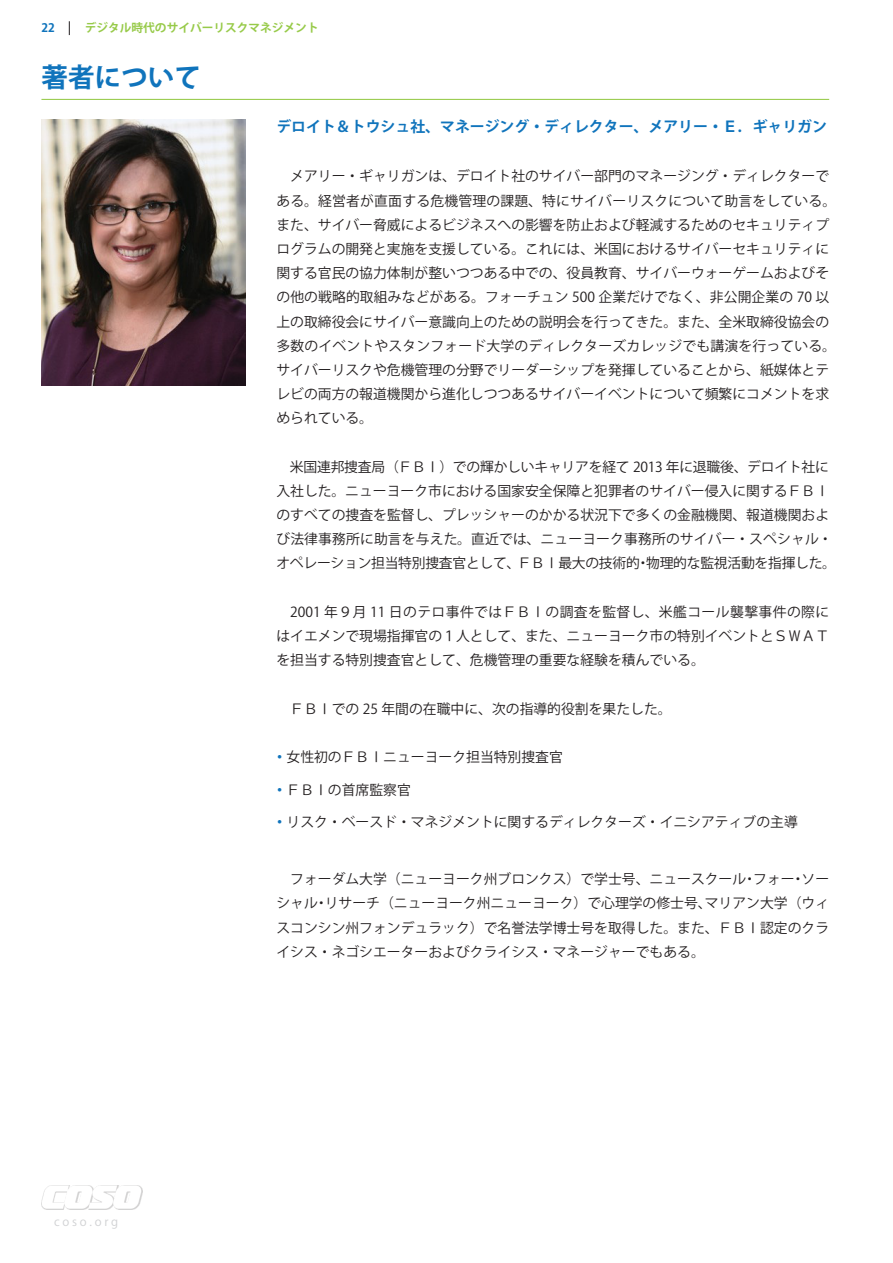
<style>
.page{position:relative;width:893px;height:1263px;background:#fff}
.page>*{position:absolute;margin:0;border:0;box-sizing:border-box;transform-origin:0 0}
.見出し{font:700 26.55px "Koz Go Pr 6 N";color:#1074bc}
.本文{font:700 14.85px "Koz Go Pr 6 N";color:#1074bc}
.本文-2{font:13.8px/24.2px "Koz Go Pr 6 N";color:#231f20}
.t1{font:700 11.7px "Koz Go Pr 6 N";color:#97ca49}
.t2{font:11.7px "Koz Go Pr 6 N";color:#d1d2d4}
.t3{font:700 11.7px "Koz Go Pr 6 N";color:#1074bc}
.s1{font-weight:700;color:#1074bc}
</style>
<div class="page">
<img style="left:41px;top:1186px;width:102px;height:23px">
<svg style="left:69px;top:21px;width:1px;height:14px"></svg>
<hr style="left:41px;top:99px;width:788px;height:1px;background:#97ca49">
<img style="left:41px;top:119px;width:205px;height:267px">
<p class="t3" style="left:41px;top:21px;width:15px">22</p>
<p class="t1" style="left:85px;top:21px;width:235px">デジタル時代のサイバーリスクマネジメント</p>
<p class="見出し" style="left:41px;top:62px;width:161px">著者について</p>
<p class="本文" style="left:276px;top:118px;width:552px">デロイト＆トウシュ社、マネージング・ディレクター、メアリー・Ｅ．ギャリガン</p>
<p class="本文-2" style="left:276px;top:165px;width:561px">　メアリー・ギャリガンは、デロイト社のサイバー部門のマネージング・ディレクターである。経営者が直面する危機管理の課題、特にサイバーリスクについて助言をしている。また、サイバー脅威によるビジネスへの影響を防止および軽減するためのセキュリティプログラムの開発と実施を支援している。これには、米国におけるサイバーセキュリティに関する官民の協力体制が整いつつある中での、役員教育、サイバーウォーゲームおよびその他の戦略的取組みなどがある。フォーチュン 500 企業だけでなく、非公開企業の 70 以上の取締役会にサイバー意識向上のための説明会を行ってきた。また、全米取締役協会の多数のイベントやスタンフォード大学のディレクターズカレッジでも講演を行っている。サイバーリスクや危機管理の分野でリーダーシップを発揮していることから、紙媒体とテレビの両方の報道機関から進化しつつあるサイバーイベントについて頻繁にコメントを求められている。</p>
<p class="本文-2" style="left:276px;top:455px;width:561px">　米国連邦捜査局（ＦＢＩ）での輝かしいキャリアを経て 2013 年に退職後、デロイト社に入社した。ニューヨーク市における国家安全保障と犯罪者のサイバー侵入に関するＦＢＩのすべての捜査を監督し、プレッシャーのかかる状況下で多くの金融機関、報道機関および法律事務所に助言を与えた。直近では、ニューヨーク事務所のサイバー・スペシャル・オペレーション担当特別捜査官として、ＦＢＩ最大の技術的・物理的な監視活動を指揮した。</p>
<p class="本文-2" style="left:276px;top:600px;width:554px;text-align:justify">　2001 年９月 11 日のテロ事件ではＦＢＩの調査を監督し、米艦コール襲撃事件の際にはイエメンで現場指揮官の１人として、また、ニューヨーク市の特別イベントとＳＷＡＴを担当する特別捜査官として、危機管理の重要な経験を積んでいる。</p>
<p class="本文-2" style="left:276px;top:697px;width:397px">　ＦＢＩでの 25 年間の在職中に、次の指導的役割を果たした。</p>
<p class="本文-2" style="left:273px;top:745px;width:291px"><span class="s1">・</span>女性初のＦＢＩニューヨーク担当特別捜査官</p>
<p class="本文-2" style="left:273px;top:778px;width:139px"><span class="s1">・</span>ＦＢＩの首席監察官</p>
<p class="本文-2" style="left:273px;top:810px;width:526px"><span class="s1">・</span>リスク・ベースド・マネジメントに関するディレクターズ・イニシアティブの主導</p>
<p class="t2" style="left:54px;top:1215px;width:65px">c o s o . o r g</p>
<p class="本文-2" style="left:276px;top:867px;width:554px;text-align:justify">　フォーダム大学（ニューヨーク州ブロンクス）で学士号、ニュースクール・フォー・ソーシャル・リサーチ（ニューヨーク州ニューヨーク）で心理学の修士号、マリアン大学（ウィスコンシン州フォンデュラック）で名誉法学博士号を取得した。また、ＦＢＩ認定のクライシス・ネゴシエーターおよびクライシス・マネージャーでもある。</p>
</div>
